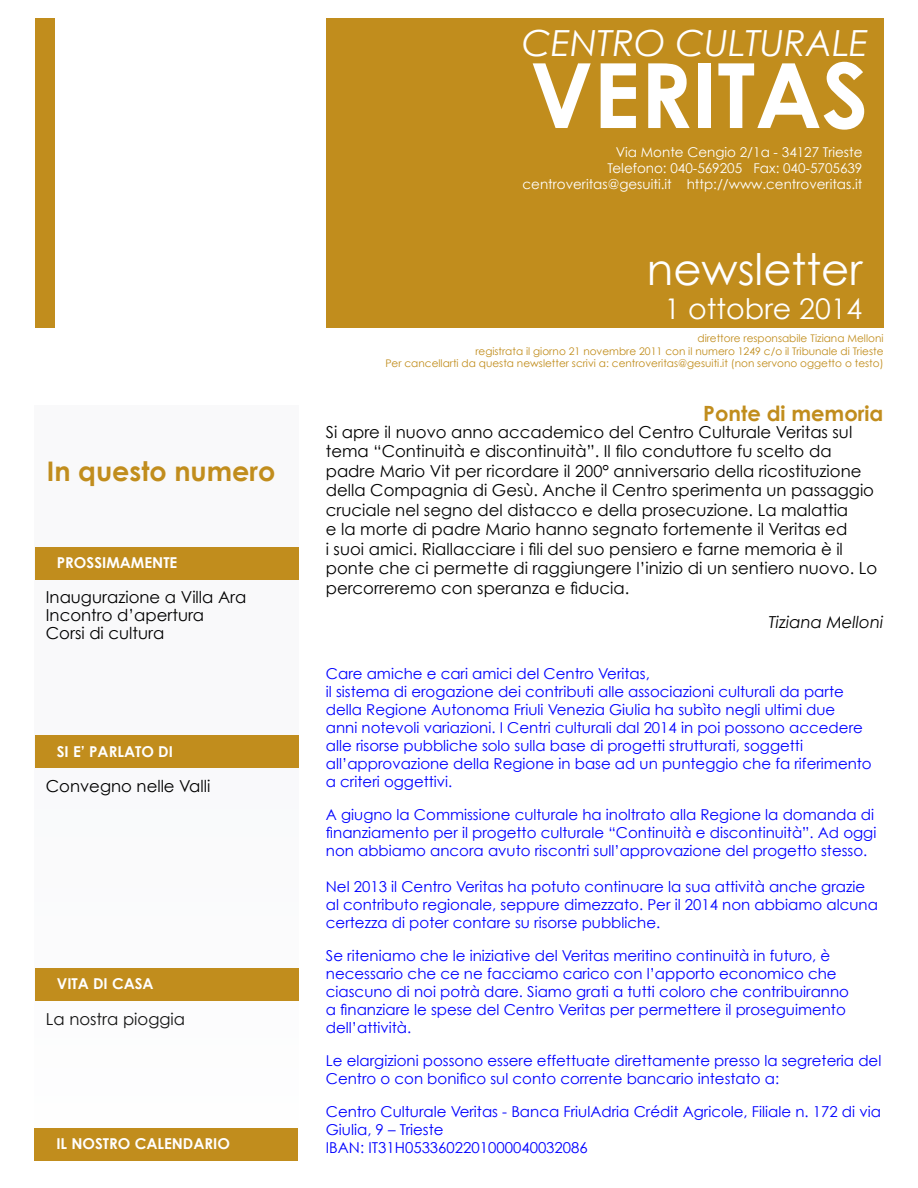
<style>
.page{position:relative;width:918px;height:1188px;background:#fff}
.page>*{position:absolute;margin:0;border:0;box-sizing:border-box;transform-origin:0 0}
.t1{font:700 90px "Century Gothic";color:#fff}
.t2{font:43.5px "Century Gothic";color:#fff}
.t3{font:italic 36px "Century Gothic";color:#fff}
.t4{font:28.5px "Century Gothic";color:#fff}
.t5{font:700 27px "Century Gothic";color:#c18d1d}
.t6{font:700 21px "Century Gothic";color:#c18d1d}
.t7{font:16.5px/19.5px "Century Gothic";color:#000}
.t8{font:16.5px "Century Gothic";color:#141414}
.t9{font:italic 16.5px "Century Gothic";color:#000}
.t10{font:15px/18px "Century Gothic";color:#00f}
.t11{font:700 15px "Century Gothic";color:#fff}
.t12{font:13.5px/16.2px "Century Gothic";color:#fff;text-align:right}
.t13{font:10.5px/12.6px "Century Gothic";color:#c18d1d;text-align:right}
</style>
<div class="page">
<div style="left:34px;top:406px;width:265px;height:782px;background:#f9f9fb"></div>
<div style="left:326px;top:18px;width:558px;height:309px;background:#c18d1d"></div>
<div style="left:35px;top:18px;width:19px;height:309px;background:#c18d1d"></div>
<div style="left:35px;top:547px;width:264px;height:32px;background:#c18d1d"></div>
<div style="left:35px;top:736px;width:264px;height:32px;background:#c18d1d"></div>
<div style="left:35px;top:968px;width:264px;height:33px;background:#c18d1d"></div>
<div style="left:34px;top:1128px;width:264px;height:33px;background:#c18d1d"></div>
<h3 class="t5" style="left:47px;top:454px;width:230px">In questo numero</h3>
<p class="t11" style="left:57px;top:553px;width:122px">PROSSIMAMENTE</p>
<p class="t7" style="left:46px;top:588px;width:202px;line-height:18px">Inaugurazione a Villa Ara<br>Incontro d’apertura<br>Corsi di cultura</p>
<p class="t11" style="left:57px;top:742px;width:118px">SI E’ PARLATO DI</p>
<p class="t7" style="left:46px;top:776px;width:166px">Convegno nelle Valli</p>
<p class="t11" style="left:57px;top:974px;width:98px">VITA DI CASA</p>
<p class="t8" style="left:46px;top:1009px;width:141px">La nostra pioggia</p>
<p class="t11" style="left:56px;top:1134px;width:175px">IL NOSTRO CALENDARIO</p>
<h3 class="t3" style="left:522px;top:21px;width:348px">CENTRO CULTURALE</h3>
<h1 class="t1" style="left:530px;top:39px;width:340px">VERITAS</h1>
<p class="t12" style="left:523px;top:144px;width:341px">Via Monte Cengio 2/1a - 34127 Trieste<br>Telefono: 040-569205 Fax: 040-5705639 centroveritas@gesuiti.it http://www.centroveritas.it</p>
<h2 class="t2" style="left:647px;top:242px;width:217px">newsletter</h2>
<h3 class="t4" style="left:665px;top:291px;width:199px">1 ottobre 2014</h3>
<p class="t13" style="left:385px;top:332px;width:500px">direttore responsabile Tiziana Melloni<br>registrata il giorno 21 novembre 2011 con il numero 1249 c/o il Tribunale di Trieste<br>Per cancellarti da questa newsletter scrivi a: centroveritas@gesuiti.it (non servono oggetto o testo)</p>
<h3 class="t6" style="left:703px;top:401px;width:182px">Ponte di memoria</h3>
<p class="t7" style="left:326px;top:422px;width:553px">Si apre il nuovo anno accademico del Centro Culturale Veritas sul tema “Continuità e discontinuità”. Il filo conduttore fu scelto da padre Mario Vit per ricordare il 200° anniversario della ricostituzione della Compagnia di Gesù. Anche il Centro sperimenta un passaggio cruciale nel segno del distacco e della prosecuzione. La malattia<br>e la morte di padre Mario hanno segnato fortemente il Veritas ed<br>i suoi amici. Riallacciare i fili del suo pensiero e farne memoria è il ponte che ci permette di raggiungere l’inizio di un sentiero nuovo. Lo percorreremo con speranza e fiducia.</p>
<p class="t9" style="left:769px;top:612px;width:116px">Tiziana Melloni</p>
<p class="t10" style="left:326px;top:664px;width:547px">Care amiche e cari amici del Centro Veritas,<br>il sistema di erogazione dei contributi alle associazioni culturali da parte della Regione Autonoma Friuli Venezia Giulia ha subìto negli ultimi due<br>anni notevoli variazioni. I Centri culturali dal 2014 in poi possono accedere alle risorse pubbliche solo sulla base di progetti strutturati, soggetti all’approvazione della Regione in base ad un punteggio che fa riferimento a criteri oggettivi.</p>
<p class="t10" style="left:326px;top:805px;width:552px">A giugno la Commissione culturale ha inoltrato alla Regione la domanda di finanziamento per il progetto culturale “Continuità e discontinuità”. Ad oggi non abbiamo ancora avuto riscontri sull’approvazione del progetto stesso.</p>
<p class="t10" style="left:326px;top:877px;width:554px">Nel 2013 il Centro Veritas ha potuto continuare la sua attività anche grazie al contributo regionale, seppure dimezzato. Per il 2014 non abbiamo alcuna certezza di poter contare su risorse pubbliche.</p>
<p class="t10" style="left:326px;top:946px;width:525px">Se riteniamo che le iniziative del Veritas meritino continuità in futuro, è necessario che ce ne facciamo carico con l’apporto economico che ciascuno di noi potrà dare. Siamo grati a tutti coloro che contribuiranno a finanziare le spese del Centro Veritas per permettere il proseguimento dell’attività.</p>
<p class="t10" style="left:326px;top:1051px;width:557px">Le elargizioni possono essere effettuate direttamente presso la segreteria del<br>Centro o con bonifico sul conto corrente bancario intestato a:</p>
<p class="t10" style="left:326px;top:1102px;width:557px">Centro Culturale Veritas - Banca FriulAdria Crédit Agricole, Filiale n. 172 di via<br>Giulia, 9 – Trieste<br>IBAN: IT31H0533602201000040032086</p>
</div>
